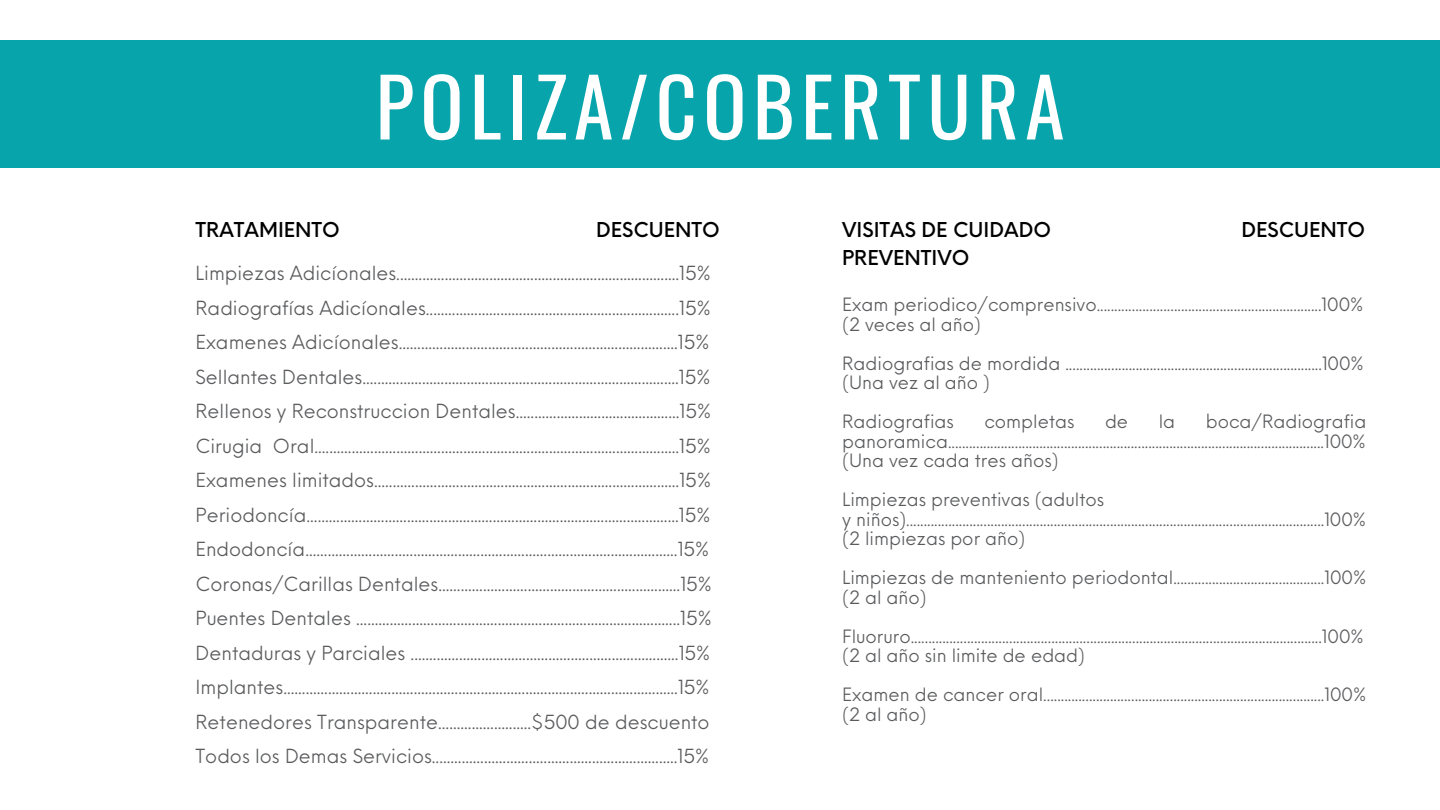
<style>
.page{position:relative;width:1440px;height:810px;background:#fff}
.page>*{position:absolute;margin:0;border:0;box-sizing:border-box;transform-origin:0 0}
.t1{font:80px "Oswald";letter-spacing:.08em;color:#fff}
.t2{font:500 20px/28.5px "Neue Einstellung";color:#000}
.t3{font:19px "Neue Einstellung";color:#5a5b5d}
.t4{font:17.9px/19.5px "Neue Einstellung";color:#5a5b5d;text-align:right}
</style>
<div class="page">
<div style="left:0;top:40px;width:1440px;height:127px;background:#08a4ac"></div>
<p class="t1" style="left:376px;top:44px;width:690px">POLIZA/COBERTURA</p>
<p class="t2" style="left:196px;top:213px;width:146px">TRATAMIENTO</p>
<p class="t2" style="left:596px;top:213px;width:125px">DESCUENTO</p>
<p class="t2" style="left:842px;top:213px;width:210px">VISITAS DE CUIDADO<br>PREVENTIVO</p>
<p class="t2" style="left:1241px;top:213px;width:125px">DESCUENTO</p>
<p class="t3" style="left:196px;top:256px;width:517px">Limpiezas Adicíonales............................................................................15%</p>
<p class="t3" style="left:196px;top:291px;width:517px">Radiografías Adicíonales....................................................................15%</p>
<p class="t3" style="left:196px;top:325px;width:515px">Examenes Adicíonales...........................................................................15%</p>
<p class="t3" style="left:196px;top:360px;width:516px">Sellantes Dentales.....................................................................................15%</p>
<p class="t3" style="left:196px;top:394px;width:517px">Rellenos y Reconstruccion Dentales............................................15%</p>
<p class="t3" style="left:196px;top:429px;width:517px">Cirugia Oral..................................................................................................15%</p>
<p class="t3" style="left:196px;top:463px;width:517px">Examenes limitados..................................................................................15%</p>
<p class="t3" style="left:196px;top:498px;width:516px">Periodoncía....................................................................................................15%</p>
<p class="t3" style="left:196px;top:532px;width:515px">Endodoncía....................................................................................................15%</p>
<p class="t3" style="left:196px;top:567px;width:518px">Coronas/Carillas Dentales.................................................................15%</p>
<p class="t3" style="left:196px;top:601px;width:518px">Puentes Dentales .......................................................................................15%</p>
<p class="t3" style="left:196px;top:636px;width:516px">Dentaduras y Parciales ........................................................................15%</p>
<p class="t3" style="left:196px;top:670px;width:516px">Implantes..........................................................................................................15%</p>
<p class="t3" style="left:196px;top:705px;width:516px">Retenedores Transparente.........................$500 de descuento</p>
<p class="t3" style="left:196px;top:739px;width:515px">Todos los Demas Servicios..................................................................15%</p>
<p class="t4" style="left:842px;top:293px;width:523px">Exam periodico/comprensivo................................................................100%</p>
<p class="t4" style="left:842px;top:313px;width:140px">(2 veces al año)</p>
<p class="t4" style="left:842px;top:352px;width:523px">Radiografias de mordida .........................................................................100%</p>
<p class="t4" style="left:842px;top:371px;width:149px">(Una vez al año )</p>
<p class="t4" style="left:842px;top:410px;width:113px">Radiografias</p>
<p class="t4" style="left:984px;top:410px;width:92px">completas</p>
<p class="t4" style="left:1105px;top:410px;width:25px">de</p>
<p class="t4" style="left:1159px;top:410px;width:18px">la</p>
<p class="t4" style="left:842px;top:410px;width:526px">boca/Radiografia panoramica...........................................................................................................100%</p>
<p class="t4" style="left:842px;top:449px;width:218px">(Una vez cada tres años)</p>
<p class="t4" style="left:842px;top:488px;width:263px">Limpiezas preventivas (adultos</p>
<p class="t4" style="left:842px;top:508px;width:525px">y niños).......................................................................................................................100%</p>
<p class="t4" style="left:842px;top:527px;width:185px">(2 limpiezas por año)</p>
<p class="t4" style="left:842px;top:566px;width:526px">Limpiezas de manteniento periodontal...........................................100%</p>
<p class="t4" style="left:842px;top:586px;width:86px">(2 al año)</p>
<p class="t4" style="left:842px;top:625px;width:523px">Fluoruro.....................................................................................................................100%</p>
<p class="t4" style="left:842px;top:644px;width:244px">(2 al año sin limite de edad)</p>
<p class="t4" style="left:842px;top:683px;width:525px">Examen de cancer oral................................................................................100%</p>
<p class="t4" style="left:842px;top:703px;width:86px">(2 al año)</p>
</div>
